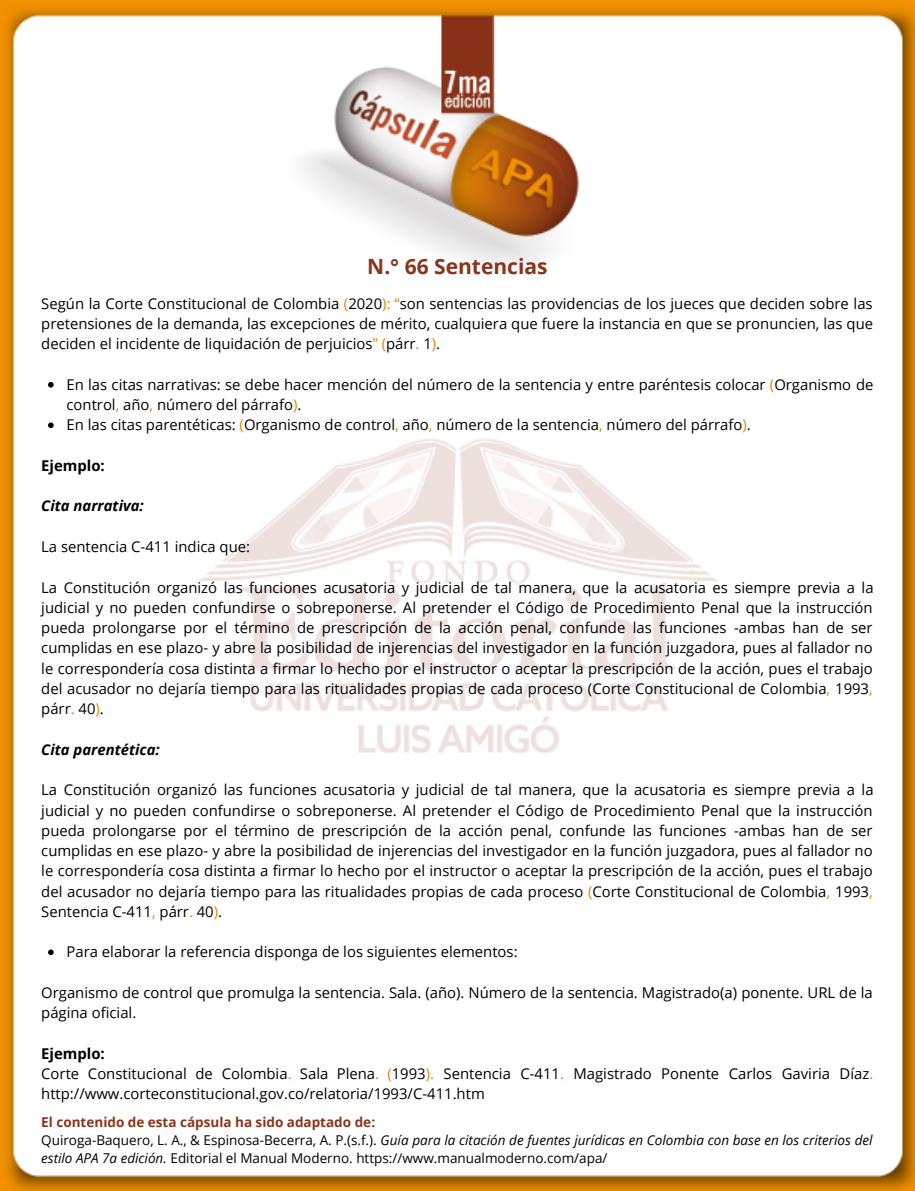
<style>
.page{position:relative;width:915px;height:1191px;background:#fff}
.page>*{position:absolute;margin:0;border:0;box-sizing:border-box;transform-origin:0 0}
.t1{font:700 21px "Open Sans";color:#88351b}
.t2{font:14.85px/20.2px "Open Sans";color:#000}
.t3{font:italic 700 14.85px "Open Sans";color:#000}
.t4{font:700 14.85px "Open Sans";color:#000}
.t5{font:13.5px/18px "Open Sans";color:#000}
.s1{color:#df8601}
.s2{font-weight:700}
.s3{font-weight:700;color:#88351b}
.s4{font-style:italic}
</style>
<div class="page">
<img style="left:0;top:0;width:915px;height:1190px">
<svg style="left:48px;top:382px;width:6px;height:5px"></svg>
<svg style="left:48px;top:422px;width:6px;height:6px"></svg>
<svg style="left:48px;top:949px;width:6px;height:6px"></svg>
<h1 class="t1" style="left:367px;top:251px;width:182px">N.° 66 Sentencias</h1>
<p class="t2" style="left:41px;top:293px;width:833px;text-align:justify">Según la Corte Constitucional de Colombia <span class="s1">(</span>2020<span class="s1">): “</span>son sentencias las providencias de los jueces que deciden sobre las pretensiones de la demanda, las excepciones de mérito, cualquiera que fuere la instancia en que se pronuncien, las que deciden el incidente de liquidación de perjuicios<span class="s1">” (</span>párr<span class="s1">.</span> 1<span class="s1">)</span>.</p>
<p class="t2" style="left:67px;top:374px;width:808px">En las citas narrativas: se debe hacer mención del número de la sentencia y entre paréntesis colocar <span class="s1">(</span>Organismo de control<span class="s1">,</span> año<span class="s1">,</span> número del párrafo<span class="s1">)</span>.<br>En las citas parentéticas: <span class="s1">(</span>Organismo de control<span class="s1">,</span> año<span class="s1">,</span> número de la sentencia<span class="s1">,</span> número del párrafo<span class="s1">)</span>.</p>
<p class="t4" style="left:41px;top:455px;width:65px">Ejemplo:</p>
<p class="t3" style="left:41px;top:495px;width:104px">Cita narrativa:</p>
<p class="t2" style="left:41px;top:536px;width:210px">La sentencia C-411 indica que:</p>
<p class="t2" style="left:41px;top:576px;width:833px;text-align:justify">La Constitución organizó las funciones acusatoria y judicial de tal manera, que la acusatoria es siempre previa a la judicial y no pueden confundirse o sobreponerse. Al pretender el Código de Procedimiento Penal que la instrucción pueda prolongarse por el término de prescripción de la acción penal, confunde las funciones -ambas han de ser cumplidas en ese plazo- y abre la posibilidad de injerencias del investigador en la función juzgadora, pues al fallador no le correspondería cosa distinta a firmar lo hecho por el instructor o aceptar la prescripción de la acción, pues el trabajo del acusador no dejaría tiempo para las ritualidades propias de cada proceso (Corte Constitucional de Colombia<span class="s1">,</span> 1993<span class="s1">, </span>párr<span class="s1">.</span> 40<span class="s1">)</span>.</p>
<p class="t3" style="left:41px;top:738px;width:120px">Cita parentética:</p>
<p class="t2" style="left:41px;top:779px;width:833px;text-align:justify">La Constitución organizó las funciones acusatoria y judicial de tal manera, que la acusatoria es siempre previa a la judicial y no pueden confundirse o sobreponerse. Al pretender el Código de Procedimiento Penal que la instrucción pueda prolongarse por el término de prescripción de la acción penal, confunde las funciones -ambas han de ser cumplidas en ese plazo- y abre la posibilidad de injerencias del investigador en la función juzgadora, pues al fallador no le correspondería cosa distinta a firmar lo hecho por el instructor o aceptar la prescripción de la acción, pues el trabajo del acusador no dejaría tiempo para las ritualidades propias de cada proceso <span class="s1">(</span>Corte Constitucional de Colombia<span class="s1">,</span> 1993<span class="s1">, </span>Sentencia C-411<span class="s1">,</span> párr<span class="s1">.</span> 40<span class="s1">)</span>.</p>
<p class="t2" style="left:67px;top:941px;width:452px">Para elaborar la referencia disponga de los siguientes elementos:</p>
<p class="t2" style="left:41px;top:981px;width:833px">Organismo de control que promulga la sentencia. Sala. (año). Número de la sentencia. Magistrado(a) ponente. URL de la página oficial.</p>
<p class="t2" style="left:41px;top:1042px;width:833px"><span class="s2">Ejemplo:<br></span>Corte Constitucional de Colombia<span class="s1">.</span> Sala Plena<span class="s1">. (</span>1993<span class="s1">).</span> Sentencia C-411<span class="s1">.</span> Magistrado Ponente Carlos Gaviria Díaz<span class="s1">. </span>http://www.corteconstitucional.gov.co/relatoria/1993/C-411.htm</p>
<p class="t5" style="left:41px;top:1112px;width:832px"><span class="s3">El contenido de esta cápsula ha sido adaptado de:<br></span>Quiroga-Baquero, L. A., &amp; Espinosa-Becerra, A. P.(s.f.). <span class="s4">Guía para la citación de fuentes jurídicas en Colombia con base en los criterios del estilo APA 7a edición.</span> Editorial el Manual Moderno. https://www.manualmoderno.com/apa/</p>
</div>
